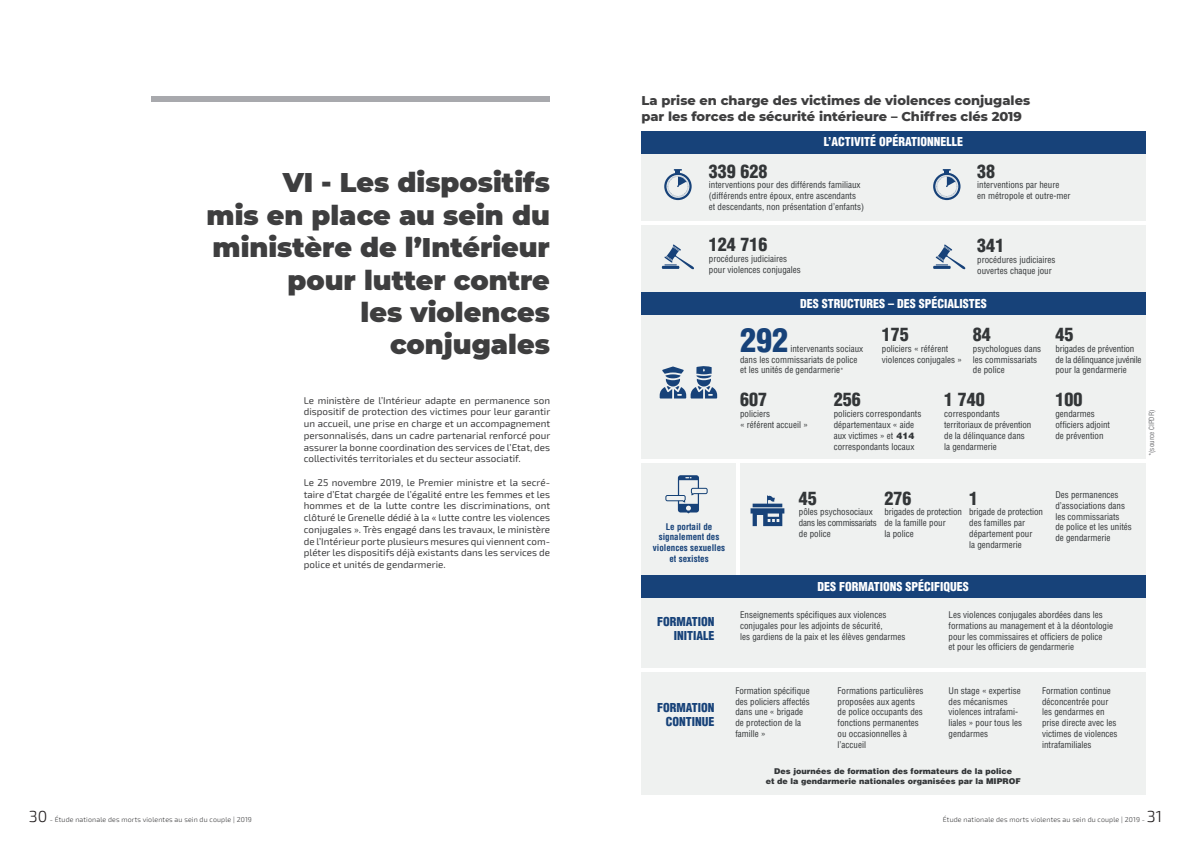
<style>
.page{position:relative;width:1191px;height:842px;background:#fff}
.page>*{position:absolute;margin:0;border:0;box-sizing:border-box;transform-origin:0 0}
.t1{font:900 condensed 32px "Helvetica LT Std";color:#174279}
.t2{font:900 27px/32.4px "Montserrat";color:#3e3e3f;text-align:right}
.t3{font:900 condensed 18px "Helvetica LT Std";color:#333638}
.t4{font:300 16px "Exo 2";color:#231f20}
.t5{font:800 13px/15.6px "Montserrat";color:#3e3e3f}
.t6{font:900 condensed 12px "Helvetica LT Std";color:#fff}
.t7{font:900 condensed 12px/14.4px "Helvetica LT Std";color:#174279;text-align:right}
.t8{font:9.8px/11.8px "Exo 2";color:#3e3e3f;text-align:justify}
.t9{font:condensed 9px/10.8px "Helvetica LT Std";color:#333638}
.t10{font:700 condensed 9px/10.8px "Helvetica LT Std";color:#174279;text-align:center}
.t11{font:900 8px/9.6px "Helvetica LT Std";color:#333638;text-align:center}
.t12{font:300 7px "Exo 2";letter-spacing:.02em;color:#3e3e3f}
.t13{font:condensed 7px "Helvetica LT Std";color:#6c6d70}
.s1{font-size:7px}
.s2{font-weight:900;font-stretch:normal}
</style>
<div class="page">
<div style="left:641px;top:153px;width:504px;height:67px;background:#eff1f0"></div>
<div style="left:641px;top:598px;width:504px;height:69px;background:#eff1f0"></div>
<div style="left:641px;top:315px;width:504px;height:143px;background:#eff1f0"></div>
<div style="left:641px;top:463px;width:94px;height:112px;background:#eff1f0"></div>
<div style="left:740px;top:463px;width:405px;height:112px;background:#eff1f0"></div>
<div style="left:641px;top:225px;width:504px;height:67px;background:#eff1f0"></div>
<div style="left:641px;top:672px;width:504px;height:123px;background:#eff1f0"></div>
<div style="left:641px;top:131px;width:504px;height:23px;background:#174279"></div>
<div style="left:641px;top:575px;width:504px;height:23px;background:#174279"></div>
<div style="left:641px;top:292px;width:504px;height:23px;background:#174279"></div>
<svg style="left:664px;top:169px;width:27px;height:31px"></svg>
<svg style="left:933px;top:169px;width:27px;height:31px"></svg>
<svg style="left:933px;top:244px;width:32px;height:26px"></svg>
<svg style="left:662px;top:244px;width:32px;height:26px"></svg>
<svg style="left:750px;top:495px;width:34px;height:31px"></svg>
<svg style="left:665px;top:475px;width:43px;height:38px"></svg>
<div style="left:152px;top:96px;width:398px;height:5px;background:#a8a9ad"></div>
<svg style="left:659px;top:366px;width:58px;height:32px"></svg>
<h2 class="t2" style="left:207px;top:165px;width:345px">VI - Les dispositifs<br>mis en place au sein du ministère de l’Intérieur pour lutter contre<br>les violences conjugales</h2>
<p class="t8" style="left:304px;top:394px;width:248px">Le ministère de l’Intérieur adapte en permanence son dispositif de protection des victimes pour leur garantir un accueil, une prise en charge et un accompagnement personnalisés, dans un cadre partenarial renforcé pour assurer la bonne coordination des services de l’Etat, des collectivités territoriales et du secteur associatif.</p>
<p class="t8" style="left:304px;top:476px;width:248px">Le 25 novembre 2019, le Premier ministre et la secré&shy;taire d’Etat chargée de l’égalité entre les femmes et les hommes et de la lutte contre les discriminations, ont clôturé le Grenelle dédié à la « lutte contre les violences conjugales ». Très engagé dans les travaux, le ministère de l’Intérieur porte plusieurs mesures qui viennent com&shy;pléter les dispositifs déjà existants dans les services de police et unités de gendarmerie.</p>
<h3 class="t5" style="left:641px;top:92px;width:390px">La prise en charge des victimes de violences conjugales par les forces de sécurité intérieure – Chiffres clés 2019</h3>
<h3 class="t6" style="left:824px;top:134px;width:141px">L’ACTIVITÉ OPÉRATIONNELLE</h3>
<h3 class="t3" style="left:709px;top:160px;width:60px">339 628</h3>
<p class="t9" style="left:709px;top:180px;width:157px">interventions pour des différends familiaux (différends entre époux, entre ascendants et descendants, non présentation d’enfants)</p>
<h3 class="t3" style="left:709px;top:233px;width:60px">124 716</h3>
<p class="t9" style="left:709px;top:253px;width:93px">procédures judiciaires pour violences conjugales</p>
<h3 class="t3" style="left:977px;top:160px;width:19px">38</h3>
<p class="t9" style="left:977px;top:180px;width:95px">interventions par heure<br>en métropole et outre-mer</p>
<h3 class="t3" style="left:977px;top:234px;width:28px">341</h3>
<p class="t9" style="left:977px;top:254px;width:80px">procédures judiciaires ouvertes chaque jour</p>
<h3 class="t6" style="left:800px;top:296px;width:188px">DES STRUCTURES – DES SPÉCIALISTES</h3>
<h1 class="t1" style="left:740px;top:320px;width:49px">292</h1>
<p class="t9" style="left:740px;top:343px;width:125px;text-indent:50px">intervenants sociaux dans les commissariats de police et les unités de gendarmerie<span class="s1">*</span></p>
<h3 class="t3" style="left:882px;top:323px;width:28px">175</h3>
<p class="t9" style="left:882px;top:343px;width:81px">policiers « référent violences conjugales »</p>
<h3 class="t3" style="left:973px;top:323px;width:19px">84</h3>
<p class="t9" style="left:973px;top:343px;width:70px">psychologues dans les commissariats de police</p>
<h3 class="t3" style="left:740px;top:388px;width:28px">607</h3>
<p class="t9" style="left:740px;top:408px;width:69px">policiers<br>« référent accueil »</p>
<h3 class="t3" style="left:833px;top:388px;width:28px">256</h3>
<p class="t9" style="left:833px;top:408px;width:89px">policiers correspondants départementaux « aide aux victimes » et <span class="s2">414 </span>correspondants locaux</p>
<h3 class="t3" style="left:944px;top:388px;width:42px">1 740</h3>
<p class="t9" style="left:944px;top:408px;width:89px">correspondants territoriaux de prévention de la délinquance dans la gendarmerie</p>
<h3 class="t3" style="left:1055px;top:323px;width:19px">45</h3>
<p class="t9" style="left:1055px;top:343px;width:88px">brigades de prévention de la délinquance juvénile pour la gendarmerie</p>
<h3 class="t3" style="left:1055px;top:388px;width:28px">100</h3>
<p class="t9" style="left:1055px;top:408px;width:56px">gendarmes officiers adjoint de prévention</p>
<p class="t13" style="left:1147px;top:456px;width:48px;rotate:-90deg">*(source CIPDR)</p>
<p class="t10" style="left:653px;top:521px;width:74px">Le portail de signalement des violences sexuelles et sexistes</p>
<h3 class="t7" style="left:657px;top:614px;width:59px">FORMATION<br>INITIALE</h3>
<h3 class="t3" style="left:799px;top:486px;width:19px">45</h3>
<p class="t9" style="left:799px;top:507px;width:79px">pôles psychosociaux dans les commissariats de police</p>
<h3 class="t3" style="left:884px;top:486px;width:28px">276</h3>
<p class="t9" style="left:884px;top:507px;width:79px">brigades de protection de la famille pour<br>la police</p>
<h3 class="t3" style="left:969px;top:486px;width:10px">1</h3>
<p class="t9" style="left:969px;top:507px;width:75px">brigade de protection des familles par département pour<br>la gendarmerie</p>
<h3 class="t6" style="left:817px;top:579px;width:153px">DES FORMATIONS SPÉCIFIQUES</h3>
<p class="t9" style="left:1055px;top:489px;width:78px">Des permanences d’associations dans les commissariats<br>de police et les unités de gendarmerie</p>
<p class="t9" style="left:740px;top:609px;width:167px">Enseignements spécifiques aux violences conjugales pour les adjoints de sécurité,<br>les gardiens de la paix et les élèves gendarmes</p>
<p class="t9" style="left:948px;top:609px;width:166px">Les violences conjugales abordées dans les formations au management et à la déontologie pour les commissaires et officiers de police<br>et pour les officiers de gendarmerie</p>
<h3 class="t7" style="left:657px;top:700px;width:59px">FORMATION<br>CONTINUE</h3>
<p class="t9" style="left:735px;top:685px;width:76px">Formation spécifique des policiers affectés dans une « brigade de protection de la famille »</p>
<p class="t9" style="left:837px;top:685px;width:87px">Formations particulières proposées aux agents de police occupants des fonctions permanentes ou occasionnelles à l’accueil</p>
<p class="t9" style="left:1042px;top:685px;width:77px">Formation continue déconcentrée pour les gendarmes en prise directe avec les victimes de violences intrafamiliales</p>
<p class="t9" style="left:948px;top:685px;width:75px">Un stage « expertise des mécanismes violences intrafami&shy;liales » pour tous les gendarmes</p>
<p class="t11" style="left:765px;top:766px;width:256px">Des journées de formation des formateurs de la police<br>et de la gendarmerie nationales organisées par la MIPROF</p>
<h3 class="t4" style="left:29px;top:805px;width:20px">30</h3>
<p class="t12" style="left:50px;top:815px;width:204px">- Étude nationale des morts violentes au sein du couple | 2019</p>
<p class="t12" style="left:943px;top:815px;width:204px">Étude nationale des morts violentes au sein du couple | 2019 -</p>
<h3 class="t4" style="left:1147px;top:805px;width:17px">31</h3>
</div>
